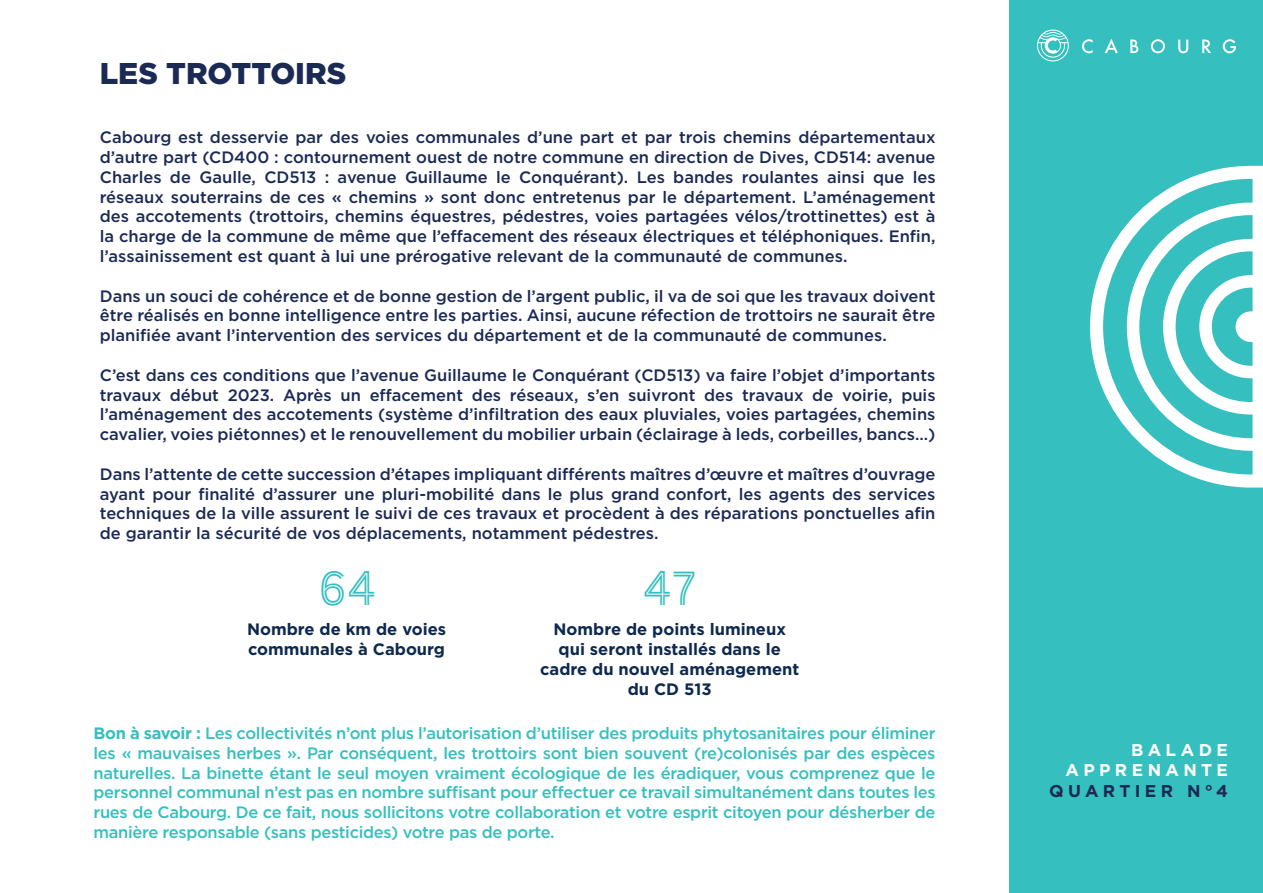
<style>
.page{position:relative;width:1263px;height:893px;background:#fff}
.page>*{position:absolute;margin:0;border:0;box-sizing:border-box;transform-origin:0 0}
.t1{font:49.5px "AW Conqueror Inline";color:#36bfbf}
.t2{font:900 30px "Gotham";color:#1b2955}
.t3{font:700 17.1px/20.4px "Gotham";letter-spacing:.25em;color:#fff;text-align:right}
.t4{font:700 17.1px "Gotham";letter-spacing:.255em;color:#1b2955}
.t5{font:500 16.5px/19.8px "Gotham";color:#1b2955;text-align:justify}
.t6{font:500 16.5px/19.8px "Gotham";letter-spacing:-.02em;color:#36bfbf;text-align:justify}
.t7{font:700 16.5px/19.8px "Gotham";color:#0e294d}
.s1{font-weight:700}
</style>
<div class="page">
<div style="left:1010px;top:0;width:253px;height:893px;background:#36bfbf"></div>
<svg style="left:1082px;top:39px;width:11px;height:14px"></svg>
<svg style="left:1105px;top:39px;width:13px;height:14px"></svg>
<svg style="left:1130px;top:40px;width:8px;height:13px"></svg>
<svg style="left:1151px;top:39px;width:14px;height:14px"></svg>
<svg style="left:1178px;top:40px;width:10px;height:13px"></svg>
<svg style="left:1202px;top:40px;width:9px;height:13px"></svg>
<svg style="left:1223px;top:39px;width:13px;height:14px"></svg>
<svg style="left:1037px;top:30px;width:32px;height:31px"></svg>
<svg style="left:1090px;top:166px;width:173px;height:322px"></svg>
<p class="t2" style="left:100px;top:53px;width:248px">LES TROTTOIRS</p>
<p class="t5" style="left:100px;top:127px;width:837px">Cabourg est desservie par des voies communales d’une part et par trois chemins départementaux d’autre part (CD400 : contournement ouest de notre commune en direction de Dives, CD514: avenue Charles de Gaulle, CD513 : avenue Guillaume le Conquérant). Les bandes roulantes ainsi que les réseaux souterrains de ces « chemins » sont donc entretenus par le département. L’aménagement des accotements (trottoirs, chemins équestres, pédestres, voies partagées vélos/trottinettes) est à la charge de la commune de même que l’effacement des réseaux électriques et téléphoniques. Enfin, l’assainissement est quant à lui une prérogative relevant de la communauté de communes.</p>
<p class="t5" style="left:100px;top:286px;width:837px">Dans un souci de cohérence et de bonne gestion de l’argent public, il va de soi que les travaux doivent être réalisés en bonne intelligence entre les parties. Ainsi, aucune réfection de trottoirs ne saurait être planifiée avant l’intervention des services du département et de la communauté de communes.</p>
<p class="t5" style="left:100px;top:365px;width:837px">C’est dans ces conditions que l’avenue Guillaume le Conquérant (CD513) va faire l’objet d’importants travaux début 2023. Après un effacement des réseaux, s’en suivront des travaux de voirie, puis l’aménagement des accotements (système d’infiltration des eaux pluviales, voies partagées, chemins cavalier, voies piétonnes) et le renouvellement du mobilier urbain (éclairage à leds, corbeilles, bancs…)</p>
<p class="t5" style="left:100px;top:464px;width:837px">Dans l’attente de cette succession d’étapes impliquant différents maîtres d’œuvre et maîtres d’ouvrage ayant pour finalité d’assurer une pluri-mobilité dans le plus grand confort, les agents des services techniques de la ville assurent le suivi de ces travaux et procèdent à des réparations ponctuelles afin de garantir la sécurité de vos déplacements, notamment pédestres.</p>
<p class="t1" style="left:317px;top:566px;width:60px">64</p>
<p class="t7" style="left:247px;top:620px;width:201px">Nombre de km de voies communales à Cabourg</p>
<p class="t1" style="left:643px;top:566px;width:55px">47</p>
<p class="t7" style="left:540px;top:620px;width:261px;text-align:center">Nombre de points lumineux qui seront installés dans le cadre du nouvel aménagement du CD 513</p>
<p class="t6" style="left:94px;top:723px;width:843px"><span class="s1">Bon à savoir :</span> Les collectivités n’ont plus l’autorisation d’utiliser des produits phytosanitaires pour éliminer les « mauvaises herbes ». Par conséquent, les trottoirs sont bien souvent (re)colonisés par des espèces naturelles. La binette étant le seul moyen vraiment écologique de les éradiquer, vous comprenez que le personnel communal n’est pas en nombre suffisant pour effectuer ce travail simultanément dans toutes les rues de Cabourg. De ce fait, nous sollicitons votre collaboration et votre esprit citoyen pour désherber de manière responsable (sans pesticides) votre pas de porte.</p>
<p class="t3" style="left:1065px;top:739px;width:164px">BALADE<br>APPRENANTE</p>
<p class="t4" style="left:1049px;top:779px;width:180px">QUARTIER N°4</p>
</div>
